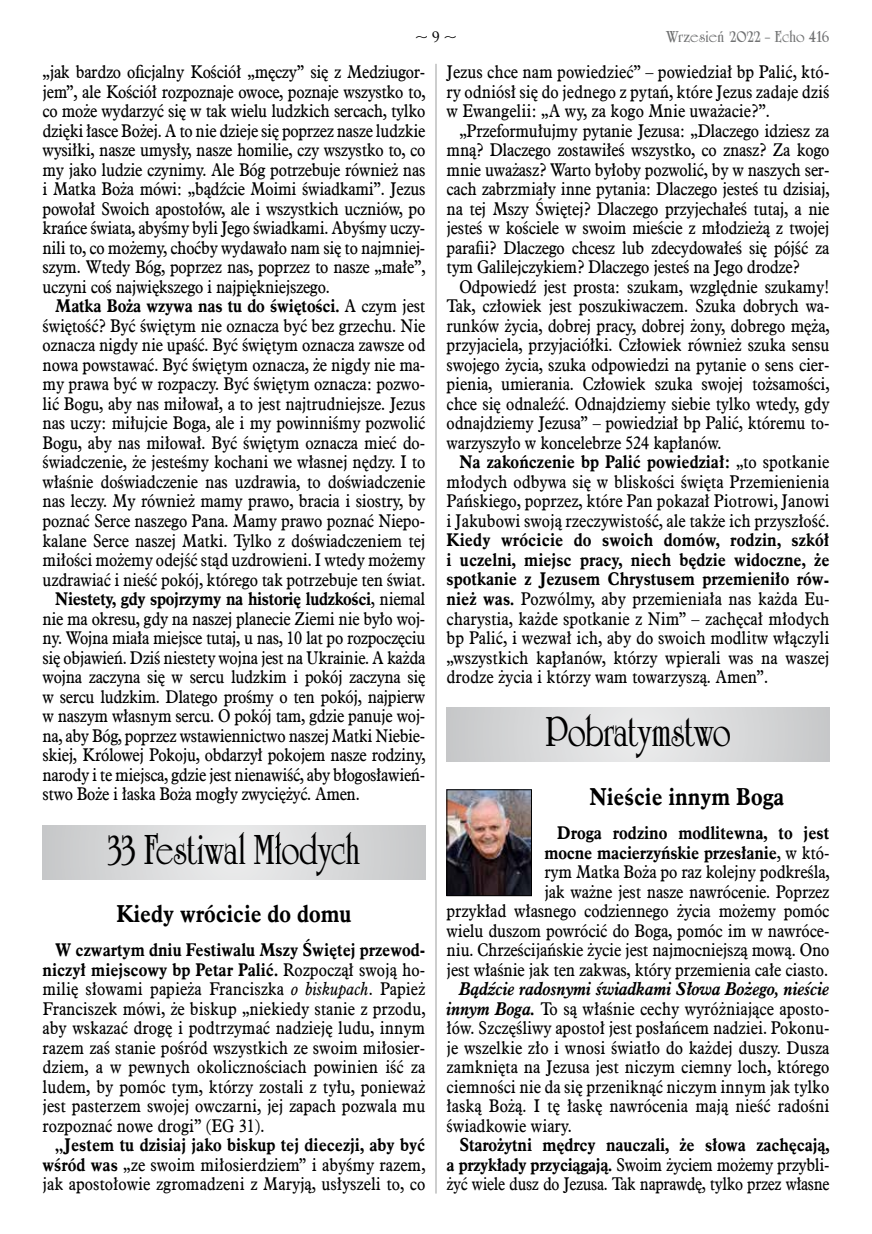
<style>
.page{position:relative;width:872px;height:1234px;background:#fff}
.page>*{position:absolute;margin:0;border:0;box-sizing:border-box;transform-origin:0 0}
.t1{font:700 43.5px "University Roman Std";letter-spacing:-.03em;color:#000;scale:.8 1}
.t2{font:700 24px "Aldine 721 EU";color:#000;scale:.9 1}
.t3{font:18px/19.5px "Aldine 721 EU";letter-spacing:-.01em;color:#000;text-align:justify;scale:.9 1}
.t4{font:700 18px "Aldine 721 EU";letter-spacing:-.02em;color:#000;scale:.9 1}
.t5{font:700 16.5px "University Roman Std";letter-spacing:-.01em;color:#707172}
.t6{font:16.5px "Aldine 721 EU";color:#000}
.s1{font-family:"University Roman Std";font-weight:700}
.s2{font-weight:400}
.s3{font-weight:700}
.s4{font-weight:700;font-style:italic}
.s5{font-style:italic}
</style>
<div class="page">
<hr style="left:435px;top:64px;width:1px;height:1129px;background:#9c9e9f">
<svg style="left:43px;top:825px;width:382px;height:54px;background:#d8d9da"></svg>
<svg style="left:275px;top:831px;width:6px;height:32px"></svg>
<img style="left:448px;top:791px;width:81px;height:102px">
<div style="left:446px;top:789px;width:85px;height:106px;border:1px solid #000"></div>
<svg style="left:446px;top:707px;width:383px;height:54px;background:#d8d9da"></svg>
<p class="t5" style="left:665px;top:27px;width:165px">Wrzesien´ 2022 – Echo 416</p>
<p class="t6" style="left:415px;top:26px;width:44px">~ <span class="s1">9</span> ~</p>
<p class="t3" style="left:43px;top:63px;width:427px">„jak bardzo oficjalny Kościół „męczy” się z Medziugor&shy;jem”, ale Kościół rozpoznaje owoce, poznaje wszystko to, co może wydarzyć się w tak wielu ludzkich sercach, tylko dzięki łasce Bożej. A to nie dzieje się poprzez nasze ludzkie wysiłki, nasze umysły, nasze homilie, czy wszystko to, co my jako ludzie czynimy. Ale Bóg potrzebuje również nas i Matka Boża mówi: „bądźcie Moimi świadkami”. Jezus powołał Swoich apostołów, ale i wszystkich uczniów, po krańce świata, abyśmy byli Jego świadkami. Abyśmy uczy&shy;nili to, co możemy, choćby wydawało nam się to najmniej&shy;szym. Wtedy Bóg, poprzez nas, poprzez to nasze „małe”, uczyni coś największego i najpiękniejszego.</p>
<p class="t4" style="left:55px;top:295px;width:413px">Matka Boża wzywa nas tu do świętości. <span class="s2">A czym jest</span></p>
<p class="t3" style="left:43px;top:316px;width:427px">świętość? Być świętym nie oznacza być bez grzechu. Nie</p>
<p class="t3" style="left:43px;top:336px;width:427px">oznacza nigdy nie upaść. Być świętym oznacza zawsze od</p>
<p class="t3" style="left:43px;top:355px;width:427px">nowa powstawać. Być świętym oznacza, że nigdy nie ma-</p>
<p class="t3" style="left:43px;top:375px;width:427px">my prawa być w rozpaczy. Być świętym oznacza: pozwo-</p>
<p class="t3" style="left:43px;top:394px;width:427px">lić Bogu, aby nas miłował, a to jest najtrudniejsze. Jezus</p>
<p class="t3" style="left:43px;top:414px;width:427px">nas uczy: miłujcie Boga, ale i my powinniśmy pozwolić</p>
<p class="t3" style="left:43px;top:433px;width:427px">Bogu, aby nas miłował. Być świętym oznacza mieć do-</p>
<p class="t3" style="left:43px;top:453px;width:427px">świadczenie, że jesteśmy kochani we własnej nędzy. I to</p>
<p class="t3" style="left:43px;top:472px;width:427px">właśnie doświadczenie nas uzdrawia, to doświadczenie</p>
<p class="t3" style="left:43px;top:492px;width:427px">nas leczy. My również mamy prawo, bracia i siostry, by</p>
<p class="t3" style="left:43px;top:511px;width:427px">poznać Serce naszego Pana. Mamy prawo poznać Niepo-</p>
<p class="t3" style="left:43px;top:531px;width:427px">kalane Serce naszej Matki. Tylko z doświadczeniem tej</p>
<p class="t3" style="left:43px;top:550px;width:427px">miłości możemy odejść stąd uzdrowieni. I wtedy możemy</p>
<p class="t3" style="left:43px;top:570px;width:427px">uzdrawiać i nieść pokój, którego tak potrzebuje ten świat.</p>
<p class="t4" style="left:55px;top:587px;width:413px">Niestety, gdy spojrzymy na historię ludzkości<span class="s2">, niemal</span></p>
<p class="t3" style="left:43px;top:609px;width:427px">nie ma okresu, gdy na naszej planecie Ziemi nie było woj-</p>
<p class="t3" style="left:43px;top:628px;width:427px">ny. Wojna miała miejsce tutaj, u nas, 10 lat po rozpoczęciu</p>
<p class="t3" style="left:43px;top:648px;width:427px">się objawień. Dziś niestety wojna jest na Ukrainie. A każda</p>
<p class="t3" style="left:43px;top:667px;width:427px">wojna zaczyna się w sercu ludzkim i pokój zaczyna się</p>
<p class="t3" style="left:43px;top:687px;width:427px">w sercu ludzkim. Dlatego prośmy o ten pokój, najpierw</p>
<p class="t3" style="left:43px;top:706px;width:427px">w naszym własnym sercu. O pokój tam, gdzie panuje woj-</p>
<p class="t3" style="left:43px;top:726px;width:427px">na, aby Bóg, poprzez wstawiennictwo naszej Matki Niebie-</p>
<p class="t3" style="left:43px;top:745px;width:427px">skiej, Królowej Pokoju, obdarzył pokojem nasze rodziny,</p>
<p class="t3" style="left:43px;top:765px;width:427px">narody i te miejsca, gdzie jest nienawiść, aby błogosławień-</p>
<p class="t3" style="left:43px;top:784px;width:354px">stwo Boże i łaska Boża mogły zwyciężyć. Amen.</p>
<p class="t3" style="left:446px;top:63px;width:427px">Jezus chce nam powiedzieć” – powiedział bp Palić, któ&shy;ry odniósł się do jednego z pytań, które Jezus zadaje dziś w Ewangelii: „A wy, za kogo Mnie uważacie?”.</p>
<p class="t3" style="left:446px;top:121px;width:427px;text-indent:13px">„Przeformułujmy pytanie Jezusa: „Dlaczego idziesz za mną? Dlaczego zostawiłeś wszystko, co znasz? Za kogo mnie uważasz? Warto byłoby pozwolić, by w naszych ser&shy;cach zabrzmiały inne pytania: Dlaczego jesteś tu dzisiaj, na tej Mszy Świętej? Dlaczego przyjechałeś tutaj, a nie jesteś w kościele w swoim mieście z młodzieżą z twojej parafii? Dlaczego chcesz lub zdecydowałeś się pójść za tym Galilejczykiem? Dlaczego jesteś na Jego drodze?</p>
<p class="t3" style="left:446px;top:277px;width:427px;text-indent:13px">Odpowiedź jest prosta: szukam, względnie szukamy!<br>Tak, człowiek jest poszukiwaczem. Szuka dobrych wa&shy;runków życia, dobrej pracy, dobrej żony, dobrego męża, przyjaciela, przyjaciółki. Człowiek również szuka sensu swojego życia, szuka odpowiedzi na pytanie o sens cier&shy;pienia, umierania. Człowiek szuka swojej tożsamości, chce się odnaleźć. Odnajdziemy siebie tylko wtedy, gdy odnajdziemy Jezusa” – powiedział bp Palić, któremu to&shy;warzyszyło w koncelebrze 524 kapłanów.</p>
<p class="t3" style="left:446px;top:453px;width:427px;text-indent:13px"><span class="s3">Na zakończenie bp Palić powiedział:</span> „to spotkanie młodych odbywa się w bliskości święta Przemienienia Pańskiego, poprzez, które Pan pokazał Piotrowi, Janowi i Jakubowi swoją rzeczywistość, ale także ich przyszłość.</p>
<p class="t3" style="left:446px;top:531px;width:427px"><span class="s3">Kiedy wrócicie do swoich domów, rodzin, szkół i uczelni, miejsc pracy, niech będzie widoczne, że spotkanie z Jezusem Chrystusem przemieniło rów&shy;nież was.</span> Pozwólmy, aby przemieniała nas każda Eu&shy;charystia, każde spotkanie z Nim” – zachęcał młodych bp Palić, i wezwał ich, aby do swoich modlitw włączyli „wszystkich kapłanów, którzy wpierali was na waszej drodze życia i którzy wam towarzyszą. Amen”.</p>
<h1 class="t1" style="left:545px;top:706px;width:233px">Pobratymstwo</h1>
<h2 class="t2" style="left:589px;top:781px;width:218px">Nieście innym Boga</h2>
<p class="t3" style="left:446px;top:823px;width:427px;text-align:right"><span class="s3">Droga rodzino modlitewna, to jest<br>mocne macierzyńskie przesłanie</span>, w któ-<br>rym Matka Boża po raz kolejny podkreśla,<br>jak ważne jest nasze nawrócenie. Poprzez<br>przykład własnego codziennego życia możemy pomóc wielu duszom powrócić do Boga, pomóc im w nawróce&shy;niu. Chrześcijańskie życie jest najmocniejszą mową. Ono jest właśnie jak ten zakwas, który przemienia całe ciasto.</p>
<p class="t3" style="left:446px;top:979px;width:427px;text-indent:13px"><span class="s4">Bądźcie radosnymi świadkami Słowa Bożego, nieście innym Boga.</span> To są właśnie cechy wyróżniające aposto&shy;łów. Szczęśliwy apostoł jest posłańcem nadziei. Pokonu&shy;je wszelkie zło i wnosi światło do każdej duszy. Dusza zamknięta na Jezusa jest niczym ciemny loch, którego ciemności nie da się przeniknąć niczym innym jak tylko łaską Bożą. I tę łaskę nawrócenia mają nieść radośni świadkowie wiary.</p>
<p class="t3" style="left:446px;top:1135px;width:427px;text-indent:13px"><span class="s3">Starożytni mędrcy nauczali, że słowa zachęcają, a przykłady przyciągają.</span> Swoim życiem możemy przybli&shy;żyć wiele dusz do Jezusa. Tak naprawdę, tylko przez własne</p>
<h1 class="t1" style="left:108px;top:824px;width:317px">33 Festiwal M odych</h1>
<h2 class="t2" style="left:116px;top:898px;width:263px">Kiedy wrócicie do domu</h2>
<p class="t3" style="left:43px;top:940px;width:427px;text-indent:13px"><span class="s3">W czwartym dniu Festiwalu Mszy Świętej przewod&shy;niczył miejscowy bp Petar Palić.</span> Rozpoczął swoją ho&shy;milię słowami papieża Franciszka <span class="s5">o biskupach</span>. Papież Franciszek mówi, że biskup „niekiedy stanie z przodu, aby wskazać drogę i podtrzymać nadzieję ludu, innym razem zaś stanie pośród wszystkich ze swoim miłosier&shy;dziem, a w pewnych okolicznościach powinien iść za ludem, by pomóc tym, którzy zostali z tyłu, ponieważ jest pasterzem swojej owczarni, jej zapach pozwala mu rozpoznać nowe drogi” (EG 31).</p>
<p class="t3" style="left:43px;top:1135px;width:427px;text-indent:13px"><span class="s3">„Jestem tu dzisiaj jako biskup tej diecezji, aby być wśród was</span> „ze swoim miłosierdziem” i abyśmy razem, jak apostołowie zgromadzeni z Maryją, usłyszeli to, co</p>
</div>
